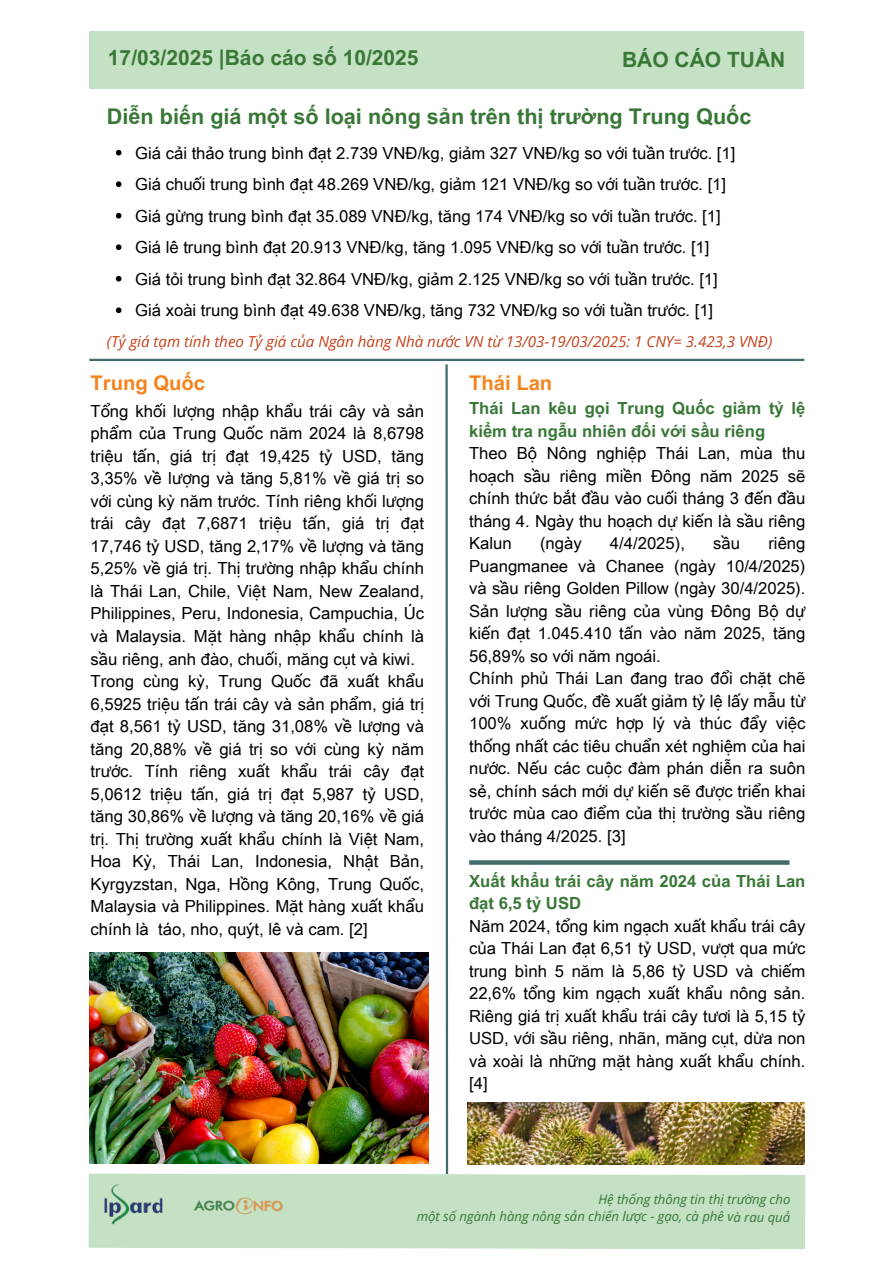
<style>
.page{position:relative;width:894px;height:1264px;background:#fff}
.page>*{position:absolute;margin:0;border:0;box-sizing:border-box;transform-origin:0 0}
.t1{font:700 21.6px "Arial Unicode MS";color:#397737}
.t2{font:700 21px "Arial Unicode MS";color:#397737}
.t3{font:700 20.25px "Arial Unicode MS";color:#f6831c}
.t4{font:16.65px/22.5px "Arial Unicode MS";color:#000}
.t5{font:italic 15.15px "Open Sans";color:#c2431b}
.t6{font:italic 13.05px "Open Sans";color:#397737}
.s1{font-weight:700;color:#397737}
</style>
<div class="page">
<svg style="left:116px;top:150px;width:5px;height:5px"></svg>
<svg style="left:116px;top:181px;width:5px;height:6px"></svg>
<svg style="left:116px;top:213px;width:5px;height:5px"></svg>
<svg style="left:116px;top:244px;width:5px;height:6px"></svg>
<svg style="left:116px;top:276px;width:5px;height:5px"></svg>
<svg style="left:116px;top:307px;width:5px;height:6px"></svg>
<hr style="left:445px;top:364px;width:3px;height:810px;background:#406c6b">
<hr style="left:89px;top:359px;width:715px;height:2px;background:#406c6b">
<div style="left:89px;top:31px;width:715px;height:58px;background:#c4e1c4"></div>
<div style="left:88px;top:1173px;width:717px;height:76px;background:#c4e1c4"></div>
<img style="left:104px;top:1183px;width:58px;height:41px">
<img style="left:186px;top:1189px;width:104px;height:29px">
<img style="left:89px;top:952px;width:339px;height:211px">
<svg style="left:469px;top:860px;width:320px;height:4px"></svg>
<img style="left:468px;top:1102px;width:336px;height:62px">
<h2 class="t2" style="left:108px;top:42px;width:312px">17/03/2025 |Báo cáo số 10/2025</h2>
<h2 class="t2" style="left:622px;top:45px;width:165px">BÁO CÁO TUẦN</h2>
<h3 class="t1" style="left:107px;top:101px;width:646px">Diễn biến giá một số loại nông sản trên thị trường Trung Quốc</h3>
<h2 class="t4" style="left:135px;top:141px;width:601px">Giá cải thảo trung bình đạt 2.739 VNĐ/kg, giảm 327 VNĐ/kg so với tuần trước. [1]</h2>
<p class="t4" style="left:135px;top:172px;width:592px">Giá chuối trung bình đạt 48.269 VNĐ/kg, giảm 121 VNĐ/kg so với tuần trước. [1]</p>
<p class="t4" style="left:135px;top:204px;width:587px">Giá gừng trung bình đạt 35.089 VNĐ/kg, tăng 174 VNĐ/kg so với tuần trước. [1]</p>
<p class="t4" style="left:135px;top:235px;width:575px">Giá lê trung bình đạt 20.913 VNĐ/kg, tăng 1.095 VNĐ/kg so với tuần trước. [1]</p>
<p class="t4" style="left:135px;top:267px;width:584px">Giá tỏi trung bình đạt 32.864 VNĐ/kg, giảm 2.125 VNĐ/kg so với tuần trước. [1]</p>
<p class="t4" style="left:135px;top:298px;width:579px">Giá xoài trung bình đạt 49.638 VNĐ/kg, tăng 732 VNĐ/kg so với tuần trước. [1]</p>
<p class="t5" style="left:107px;top:330px;width:666px">(Tỷ giá tạm tính theo Tỷ giá của Ngân hàng Nhà nước VN từ 13/03-19/03/2025: 1 CNY= 3.423,3 VNĐ)</p>
<h2 class="t3" style="left:90px;top:368px;width:116px">Trung Quốc</h2>
<h1 class="t4" style="left:90px;top:399px;width:335px">Tổng khối lượng nhập khẩu trái cây và sản phẩm của Trung Quốc năm 2024 là 8,6798 triệu tấn, giá trị đạt 19,425 tỷ USD, tăng 3,35% về lượng và tăng 5,81% về giá trị so với cùng kỳ năm trước. Tính riêng khối lượng trái cây đạt 7,6871 triệu tấn, giá trị đạt 17,746 tỷ USD, tăng 2,17% về lượng và tăng 5,25% về giá trị. Thị trường nhập khẩu chính là Thái Lan, Chile, Việt Nam, New Zealand, Philippines, Peru, Indonesia, Campuchia, Úc và Malaysia. Mặt hàng nhập khẩu chính là sầu riêng, anh đào, chuối, măng cụt và kiwi.<br>Trong cùng kỳ, Trung Quốc đã xuất khẩu 6,5925 triệu tấn trái cây và sản phẩm, giá trị đạt 8,561 tỷ USD, tăng 31,08% về lượng và tăng 20,88% về giá trị so với cùng kỳ năm trước. Tính riêng xuất khẩu trái cây đạt 5,0612 triệu tấn, giá trị đạt 5,987 tỷ USD, tăng 30,86% về lượng và tăng 20,16% về giá trị. Thị trường xuất khẩu chính là Việt Nam, Hoa Kỳ, Thái Lan, Indonesia, Nhật Bản, Kyrgyzstan, Nga, Hồng Kông, Trung Quốc, Malaysia và Philippines. Mặt hàng xuất khẩu chính là táo, nho, quýt, lê và cam. [2]</h1>
<h3 class="t3" style="left:469px;top:368px;width:85px">Thái Lan</h3>
<p class="t4" style="left:469px;top:396px;width:338px"><span class="s1">Thái Lan kêu gọi Trung Quốc giảm tỷ lệ kiểm tra ngẫu nhiên đối với sầu riêng<br></span>Theo Bộ Nông nghiệp Thái Lan, mùa thu hoạch sầu riêng miền Đông năm 2025 sẽ chính thức bắt đầu vào cuối tháng 3 đến đầu tháng 4. Ngày thu hoạch dự kiến là sầu riêng<br>Kalun</p>
<p class="t4" style="left:540px;top:531px;width:43px">(ngày</p>
<p class="t4" style="left:609px;top:531px;width:76px">4/4/2025),</p>
<p class="t4" style="left:713px;top:531px;width:28px">sầu</p>
<p class="t4" style="left:469px;top:531px;width:338px;text-indent:299px">riêng Puangmanee và Chanee (ngày 10/4/2025) và sầu riêng Golden Pillow (ngày 30/4/2025).<br>Sản lượng sầu riêng của vùng Đông Bộ dự kiến đạt 1.045.410 tấn vào năm 2025, tăng 56,89% so với năm ngoái.<br>Chính phủ Thái Lan đang trao đổi chặt chẽ với Trung Quốc, đề xuất giảm tỷ lệ lấy mẫu từ 100% xuống mức hợp lý và thúc đẩy việc thống nhất các tiêu chuẩn xét nghiệm của hai nước. Nếu các cuộc đàm phán diễn ra suôn sẻ, chính sách mới dự kiến sẽ được triển khai trước mùa cao điểm của thị trường sầu riêng vào tháng 4/2025. [3]</p>
<h3 class="t4" style="left:469px;top:869px;width:338px"><span class="s1">Xuất khẩu trái cây năm 2024 của Thái Lan đạt 6,5 tỷ USD<br></span>Năm 2024, tổng kim ngạch xuất khẩu trái cây của Thái Lan đạt 6,51 tỷ USD, vượt qua mức trung bình 5 năm là 5,86 tỷ USD và chiếm 22,6% tổng kim ngạch xuất khẩu nông sản.<br>Riêng giá trị xuất khẩu trái cây tươi là 5,15 tỷ USD, với sầu riêng, nhãn, măng cụt, dừa non và xoài là những mặt hàng xuất khẩu chính. [4]</h3>
<h3 class="t6" style="left:598px;top:1189px;width:193px">Hệ thống thông tin thị trường cho</h3>
<p class="t6" style="left:417px;top:1207px;width:375px">một số ngành hàng nông sản chiến lược - gạo, cà phê và rau quả</p>
</div>
